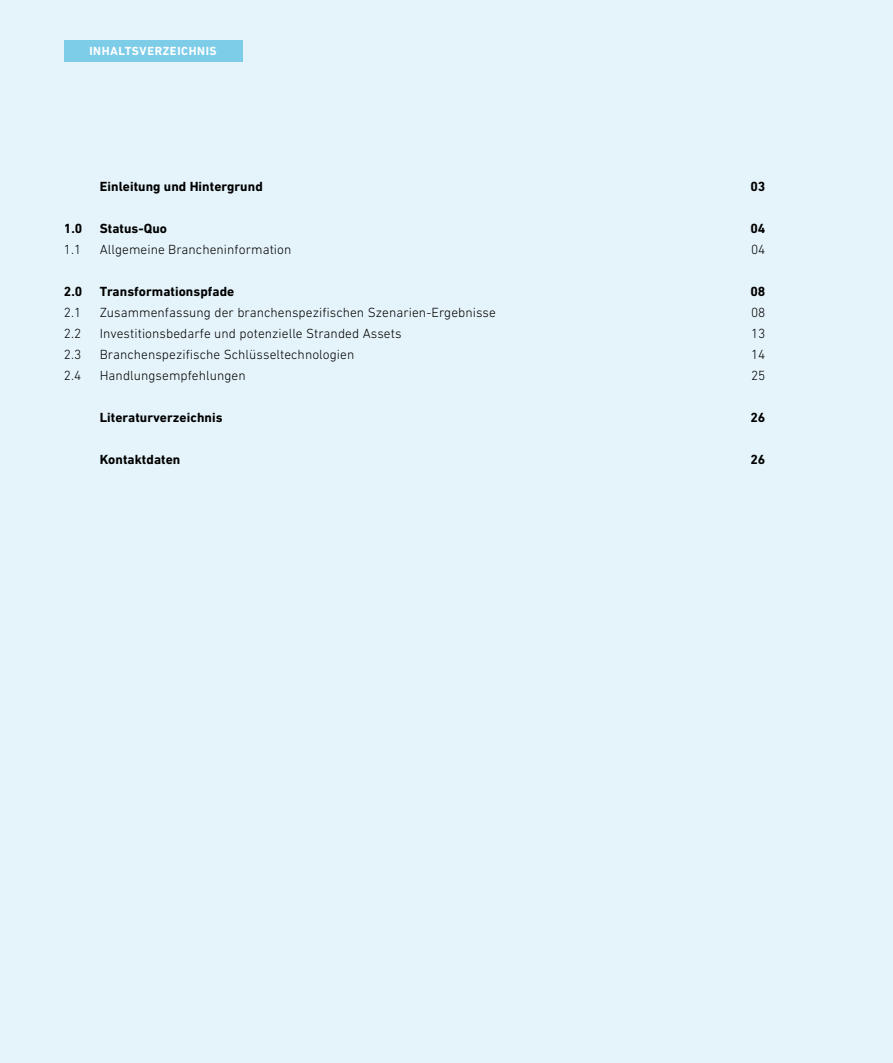
<style>
.page{position:relative;width:893px;height:1063px;background:#e5f4fa}
.page>*{position:absolute;margin:0;border:0;box-sizing:border-box;transform-origin:0 0}
.t1{font:300 13.5px "DIN Next LT Pro";letter-spacing:.005em;color:#000}
.t2{font:700 13.5px "DIN Next LT Pro";letter-spacing:.005em;color:#000}
.t3{font:700 12px "DIN Next LT Pro";letter-spacing:.05em;color:#fff}
</style>
<div class="page">
<div style="left:64px;top:41px;width:178px;height:21px;background:#7dcce8"></div>
<p class="t3" style="left:72px;top:44px;width:128px">EXECUTIVE SUMMARY</p>
<p class="t3" style="left:89px;top:44px;width:129px">INHALTSVERZEICHNIS</p>
<p class="t2" style="left:100px;top:178px;width:164px">Einleitung und Hintergrund</p>
<p class="t2" style="left:750px;top:178px;width:17px">03</p>
<p class="t2" style="left:64px;top:220px;width:20px">1.0</p>
<p class="t2" style="left:100px;top:220px;width:69px">Status-Quo</p>
<p class="t2" style="left:750px;top:220px;width:17px">04</p>
<p class="t1" style="left:64px;top:241px;width:19px">1.1</p>
<p class="t1" style="left:100px;top:241px;width:193px">Allgemeine Brancheninformation</p>
<p class="t1" style="left:751px;top:241px;width:16px">04</p>
<p class="t2" style="left:64px;top:283px;width:20px">2.0</p>
<p class="t2" style="left:100px;top:283px;width:136px">Transformationspfade</p>
<p class="t2" style="left:750px;top:283px;width:17px">08</p>
<p class="t1" style="left:64px;top:304px;width:19px">2.1</p>
<p class="t1" style="left:100px;top:304px;width:398px">Zusammenfassung der branchenspezifischen Szenarien-Ergebnisse</p>
<p class="t1" style="left:751px;top:304px;width:16px">08</p>
<p class="t1" style="left:64px;top:325px;width:19px">2.2</p>
<p class="t1" style="left:100px;top:325px;width:303px">Investitionsbedarfe und potenzielle Stranded Assets</p>
<p class="t1" style="left:751px;top:325px;width:16px">13</p>
<p class="t1" style="left:64px;top:346px;width:19px">2.3</p>
<p class="t1" style="left:100px;top:346px;width:256px">Branchenspezifische Schlüsseltechnologien</p>
<p class="t1" style="left:751px;top:346px;width:16px">14</p>
<p class="t1" style="left:64px;top:367px;width:19px">2.4</p>
<p class="t1" style="left:100px;top:367px;width:147px">Handlungsempfehlungen</p>
<p class="t1" style="left:751px;top:367px;width:16px">25</p>
<p class="t2" style="left:100px;top:409px;width:124px">Literaturverzeichnis</p>
<p class="t2" style="left:750px;top:409px;width:17px">26</p>
<p class="t2" style="left:100px;top:451px;width:82px">Kontaktdaten</p>
<p class="t2" style="left:750px;top:451px;width:17px">26</p>
</div>
